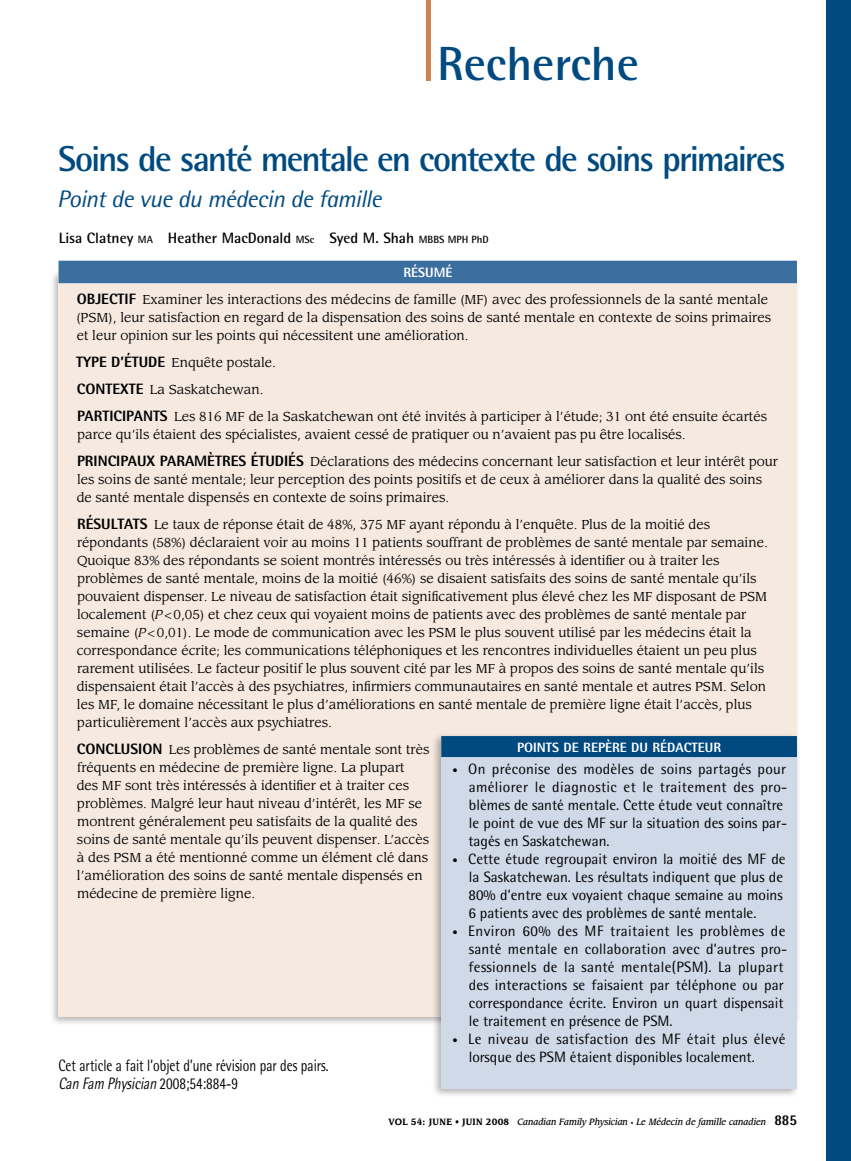
<style>
.page{position:relative;width:851px;height:1161px;background:#fff}
.page>*{position:absolute;margin:0;border:0;box-sizing:border-box;transform-origin:0 0}
.t1{font:700 48px "Rotis Semi Sans Std";color:#004a80}
.t2{font:700 36px "Rotis Semi Sans Std";letter-spacing:-.055em;color:#004a80}
.t3{font:italic 24px "Rotis Semi Sans Std";letter-spacing:-.02em;color:#004a80}
.t4{font:16.5px/18px "Rotis Semi Sans Std";color:#000;scale:.8 1}
.t5{font:15px/18px "Rotis Semi Sans Std";color:#000}
.t6{font:700 15px "Rotis Semi Sans Std";color:#000}
.t7{font:800 13.5px "Rotis Semi Sans Std";color:#fff}
.t8{font:12.75px/18px "Leawood Std";color:#000}
.t9{font:italic 500 9px "Leawood Std";color:#000;scale:.9 1}
.s1{font-size:10.5px}
.s2{font-family:"Rotis Semi Sans Std";font-weight:800;font-size:15px}
.s3{font-style:italic}
.s4{font-weight:700;font-style:normal}
.s5{font-style:normal;font-size:6px}
.s6{font-family:"Rotis Semi Sans Std";font-weight:800;font-style:normal;font-size:15px}
</style>
<div class="page">
<div style="left:826px;top:0;width:24px;height:1161px;background:#004a80"></div>
<div style="left:48px;top:268px;width:753px;height:760px;background:#000;opacity:.3"></div>
<div style="left:58px;top:273px;width:738px;height:744px;background:#f5e9e0"></div>
<div style="left:58px;top:261px;width:738px;height:22px;background:#3a6f9f"></div>
<div style="left:430px;top:732px;width:371px;height:368px;background:#000;opacity:.3"></div>
<div style="left:441px;top:738px;width:355px;height:351px;background:#d0d9e8"></div>
<div style="left:441px;top:736px;width:355px;height:21px;background:#004a80"></div>
<div style="left:426px;top:0;width:5px;height:81px;background:#cb8354"></div>
<h1 class="t1" style="left:437px;top:34px;width:203px">Recherche</h1>
<h2 class="t2" style="left:58px;top:137px;width:728px">Soins de santé mentale en contexte de soins primaires</h2>
<h3 class="t3" style="left:57px;top:184px;width:325px">Point de vue du médecin de famille</h3>
<p class="t6" style="left:59px;top:229px;width:431px">Lisa Clatney <span class="s1">MA</span> Heather MacDonald <span class="s1">MSc</span> Syed M. Shah <span class="s1">MBBS MPH PhD</span></p>
<p class="t7" style="left:403px;top:264px;width:25px">RÉSUM</p>
<p class="t7" style="left:445px;top:264px;width:9px">É</p>
<p class="t8" style="left:76px;top:291px;width:696px"><span class="s2">OBJECTIF</span> Examiner les interactions des médecins de famille (MF) avec des professionnels de la santé mentale (PSM), leur satisfaction en regard de la dispensation des soins de santé mentale en contexte de soins primaires et leur opinion sur les points qui nécessitent une amélioration.</p>
<p class="t8" style="left:76px;top:349px;width:692px;line-height:27px"><span class="s2">TYPE D’ÉTUDE</span> Enquête postale.<br><span class="s2">CONTEXTE</span> La Saskatchewan.<br><span class="s2">PARTICIPANTS</span> Les 816 MF de la Saskatchewan ont été invités à participer à l’étude; 31 ont été ensuite écartés</p>
<p class="t8" style="left:77px;top:421px;width:702px;line-height:27px">parce qu’ils étaient des spécialistes, avaient cessé de pratiquer ou n’avaient pas pu être localisés.<br><span class="s2">PRINCIPAUX PARAMÈTRES ÉTUDIÉS</span> Déclarations des médecins concernant leur satisfaction et leur intérêt pour</p>
<p class="t8" style="left:77px;top:471px;width:687px">les soins de santé mentale; leur perception des points positifs et de ceux à améliorer dans la qualité des soins de santé mentale dispensés en contexte de soins primaires.</p>
<p class="t8" style="left:77px;top:516px;width:692px"><span class="s2">RÉSULTATS</span> Le taux de réponse était de 48%, 375 MF ayant répondu à l’enquête. Plus de la moitié des répondants (58%) déclaraient voir au moins 11 patients souffrant de problèmes de santé mentale par semaine.<br>Quoique 83% des répondants se soient montrés intéressés ou très intéressés à identifier ou à traiter les problèmes de santé mentale, moins de la moitié (46%) se disaient satisfaits des soins de santé mentale qu’ils pouvaient dispenser. Le niveau de satisfaction était significativement plus élevé chez les MF disposant de PSM localement (<span class="s3">P</span> &lt;0,05) et chez ceux qui voyaient moins de patients avec des problèmes de santé mentale par semaine (<span class="s3">P</span> &lt;0,01). Le mode de communication avec les PSM le plus souvent utilisé par les médecins était la correspondance écrite; les communications téléphoniques et les rencontres individuelles étaient un peu plus rarement utilisées. Le facteur positif le plus souvent cité par les MF à propos des soins de santé mentale qu’ils dispensaient était l’accès à des psychiatres, infirmiers communautaires en santé mentale et autres PSM. Selon les MF, le domaine nécessitant le plus d’améliorations en santé mentale de première ligne était l’accès, plus particulièrement l’accès aux psychiatres.</p>
<p class="t8" style="left:77px;top:741px;width:354px"><span class="s2">CONCLUSION</span> Les problèmes de santé mentale sont très fréquents en médecine de première ligne. La plupart<br>des MF sont très intéressés à identifier et à traiter ces problèmes. Malgré leur haut niveau d’intérêt, les MF se montrent généralement peu satisfaits de la qualité des soins de santé mentale qu’ils peuvent dispenser. L’accès à des PSM a été mentionné comme un élément clé dans l’amélioration des soins de santé mentale dispensés en médecine de première ligne.</p>
<p class="t7" style="left:517px;top:739px;width:15px">POINTS</p>
<p class="t7" style="left:563px;top:739px;width:28px">DE REPÈRE</p>
<p class="t7" style="left:631px;top:739px;width:45px">DU RÉDACTEUR</p>
<p class="t5" style="left:468px;top:760px;width:320px;text-indent:-16px"><span class="s1">•</span> On préconise des modèles de soins partagés pour améliorer le diagnostic et le traitement des pro&shy;blèmes de santé mentale. Cette étude veut connaître le point de vue des MF sur la situation des soins par&shy;tagés en Saskatchewan.</p>
<p class="t5" style="left:468px;top:850px;width:319px;text-indent:-16px"><span class="s1">•</span> Cette étude regroupait environ la moitié des MF de la Saskatchewan. Les résultats indiquent que plus de 80% d’entre eux voyaient chaque semaine au moins 6 patients avec des problèmes de santé mentale.</p>
<p class="t5" style="left:468px;top:922px;width:320px;text-indent:-16px"><span class="s1">•</span> Environ 60% des MF traitaient les problèmes de santé mentale en collaboration avec d’autres pro&shy;fessionnels de la santé mentale(PSM). La plupart des interactions se faisaient par téléphone ou par correspondance écrite. Environ un quart dispensait le traitement en présence de PSM.</p>
<p class="t5" style="left:469px;top:1030px;width:318px;text-indent:-16px"><span class="s1">•</span> Le niveau de satisfaction des MF était plus élevé lorsque des PSM étaient disponibles localement.</p>
<p class="t4" style="left:58px;top:1056px;width:339px">Cet article a fait l’objet d’une révision par des pairs.<br><span class="s3">CanFamPhysician</span>2008;54:884-9</p>
<p class="t9" style="left:388px;top:1116px;width:455px"><span class="s4">VOL 54: JUNE • JUIN 2008</span> Canadian Family Physician <span class="s5">•</span> Le Médecin de famille canadien <span class="s6">885</span></p>
</div>
